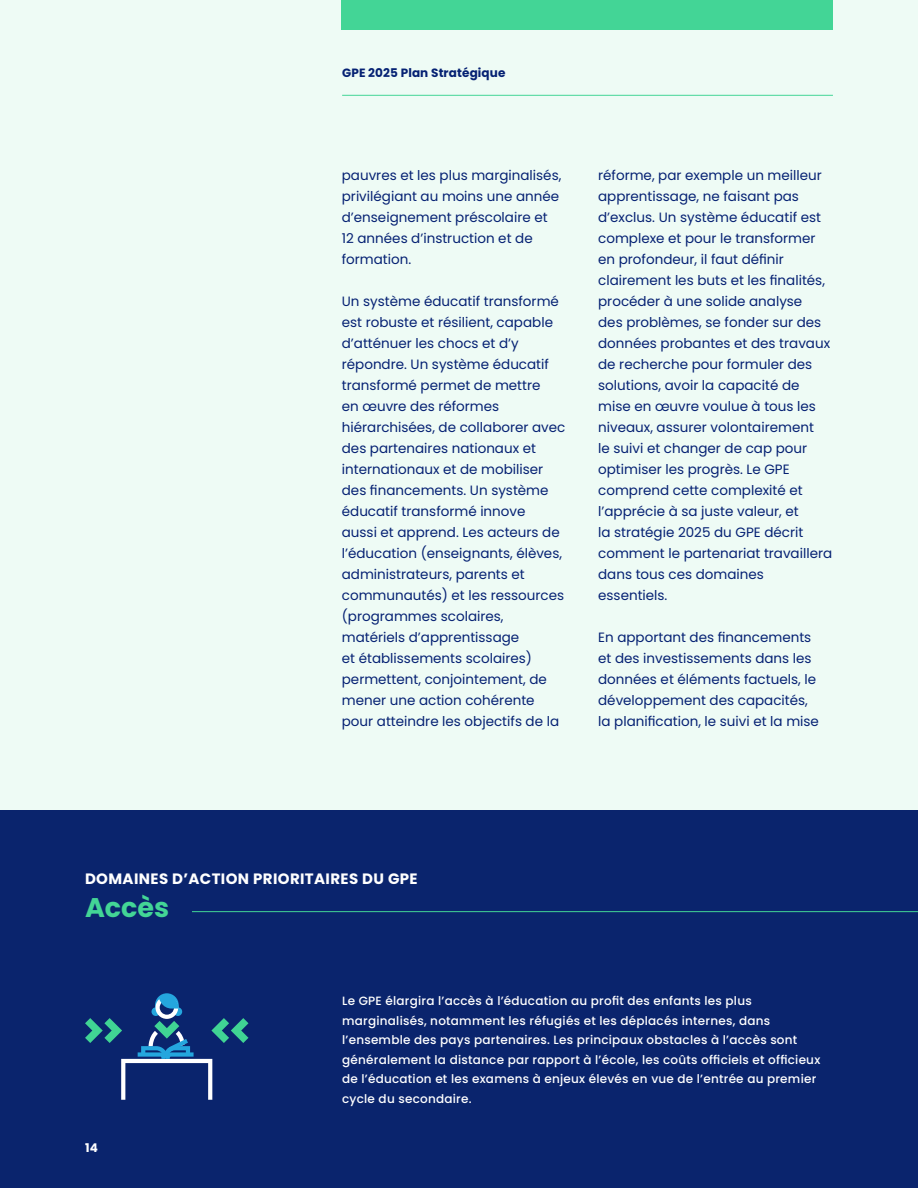
<style>
.page{position:relative;width:918px;height:1188px;background:#eefbf5}
.page>*{position:absolute;margin:0;border:0;box-sizing:border-box;transform-origin:0 0}
.t1{font:700 27px "Poppins";color:#43d596}
.t2{font:700 15px "Poppins";letter-spacing:.025em;color:#fff}
.t3{font:13.5px/21px "Poppins";color:#052173}
.t4{font:500 12px/19.5px "Poppins";letter-spacing:.02em;color:#fff}
.t5{font:700 12px "Poppins";letter-spacing:.01em;color:#052173}
.t6{font:700 12px "Poppins";color:#fff}
</style>
<div class="page">
<hr style="left:342px;top:95px;width:491px;height:1px;background:#43d596">
<div style="left:342px;top:0;width:491px;height:30px;background:#43d596"></div>
<div style="left:0;top:810px;width:918px;height:378px;background:#0a246d"></div>
<svg style="left:85px;top:993px;width:163px;height:107px"></svg>
<hr style="left:192px;top:911px;width:726px;height:1px;background:#43d596">
<p class="t5" style="left:342px;top:66px;width:165px">GPE 2025 Plan Stratégique</p>
<p class="t3" style="left:342px;top:165px;width:221px">pauvres et les plus marginalisés, privilégiant au moins une année d’enseignement préscolaire et<br>12 années d’instruction et de formation.</p>
<p class="t3" style="left:342px;top:291px;width:225px">Un système éducatif transformé est robuste et résilient, capable d’atténuer les chocs et d’y répondre. Un système éducatif transformé permet de mettre<br>en œuvre des réformes hiérarchisées, de collaborer avec des partenaires nationaux et internationaux et de mobiliser des financements. Un système éducatif transformé innove<br>aussi et apprend. Les acteurs de l’éducation (enseignants, élèves, administrateurs, parents et communautés) et les ressources (programmes scolaires, matériels d’apprentissage<br>et établissements scolaires) permettent, conjointement, de mener une action cohérente pour atteindre les objectifs de la</p>
<p class="t3" style="left:598px;top:165px;width:236px">réforme, par exemple un meilleur apprentissage, ne faisant pas d’exclus. Un système éducatif est complexe et pour le transformer en profondeur, il faut définir clairement les buts et les finalités, procéder à une solide analyse<br>des problèmes, se fonder sur des données probantes et des travaux de recherche pour formuler des solutions, avoir la capacité de mise en œuvre voulue à tous les niveaux, assurer volontairement<br>le suivi et changer de cap pour optimiser les progrès. Le GPE comprend cette complexité et l’apprécie à sa juste valeur, et<br>la stratégie 2025 du GPE décrit comment le partenariat travaillera dans tous ces domaines essentiels.</p>
<p class="t3" style="left:598px;top:627px;width:222px">En apportant des financements et des investissements dans les données et éléments factuels, le développement des capacités, la planification, le suivi et la mise</p>
<p class="t2" style="left:85px;top:870px;width:334px">DOMAINES D’ACTION PRIORITAIRES DU GPE</p>
<h1 class="t1" style="left:85px;top:892px;width:86px">Accès</h1>
<p class="t6" style="left:85px;top:1141px;width:14px">14</p>
<p class="t4" style="left:342px;top:992px;width:480px">Le GPE élargira l’accès à l’éducation au profit des enfants les plus marginalisés, notamment les réfugiés et les déplacés internes, dans l’ensemble des pays partenaires. Les principaux obstacles à l’accès sont généralement la distance par rapport à l’école, les coûts officiels et officieux de l’éducation et les examens à enjeux élevés en vue de l’entrée au premier cycle du secondaire.</p>
</div>
